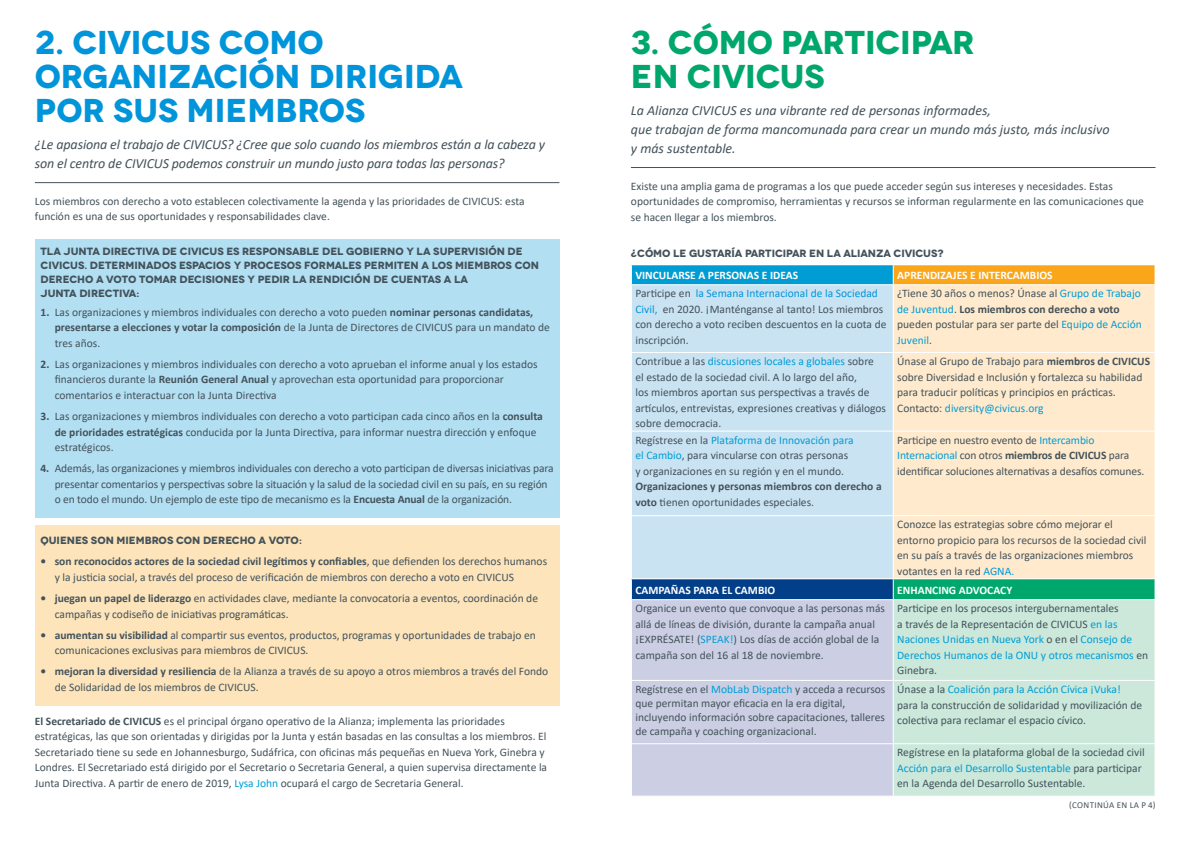
<style>
.page{position:relative;width:1191px;height:842px;background:#fff}
.page>*{position:absolute;margin:0;border:0;box-sizing:border-box;transform-origin:0 0}
.t1{font:700 33px/34px "Novecentowide";letter-spacing:-.01em;color:#0095da}
.t2{font:700 33px/34px "Novecentowide";letter-spacing:-.01em;color:#00a76d}
.t3{font:italic 14px/19px "Calibri";letter-spacing:-.01em;color:#43525a}
.t4{font:11.5px/15.5px "Calibri";color:#43525a}
.t5{font:700 11.5px "Calibri";color:#fff}
.t6{font:700 11.5px/15.5px "Calibri";color:#43525a}
.t7{font:700 10.5px/14px "Novecentowide";letter-spacing:-.01em;color:#43525a}
.t8{font:9px "Calibri";letter-spacing:.04em;color:#43525a}
.s1{font-weight:700}
.s2{color:#009dd5}
.s3{color:#0095da}
.s4{font-weight:400}
</style>
<div class="page">
<div style="left:35px;top:525px;width:524px;height:181px;background:#fde4ba"></div>
<div style="left:35px;top:239px;width:524px;height:278px;background:#b3dff3"></div>
<div style="left:631px;top:265px;width:262px;height:20px;background:#009dd5"></div>
<div style="left:893px;top:265px;width:262px;height:20px;background:#faa61a"></div>
<div style="left:632px;top:285px;width:260px;height:293px;background:#cae3f3"></div>
<div style="left:893px;top:285px;width:261px;height:293px;background:#ffeacd"></div>
<div style="left:631px;top:579px;width:262px;height:21px;background:#023f88"></div>
<div style="left:893px;top:579px;width:262px;height:21px;background:#00a76d"></div>
<div style="left:632px;top:600px;width:260px;height:196px;background:#cccfe4"></div>
<div style="left:893px;top:600px;width:261px;height:196px;background:#cbe8db"></div>
<svg style="left:631px;top:265px;width:1px;height:19px"></svg>
<svg style="left:892px;top:265px;width:1px;height:19px"></svg>
<svg style="left:1154px;top:265px;width:1px;height:19px"></svg>
<hr style="left:631px;top:284px;width:262px;height:1px;background:#fff">
<hr style="left:893px;top:284px;width:262px;height:1px;background:#fff">
<hr style="left:631px;top:352px;width:262px;height:1px;background:#fff">
<hr style="left:893px;top:352px;width:262px;height:1px;background:#fff">
<hr style="left:631px;top:431px;width:262px;height:1px;background:#fff">
<hr style="left:893px;top:431px;width:262px;height:1px;background:#fff">
<hr style="left:631px;top:515px;width:262px;height:1px;background:#fff">
<hr style="left:893px;top:515px;width:262px;height:1px;background:#fff">
<svg style="left:631px;top:579px;width:1px;height:20px"></svg>
<svg style="left:892px;top:579px;width:1px;height:20px"></svg>
<svg style="left:1154px;top:579px;width:1px;height:20px"></svg>
<hr style="left:631px;top:599px;width:262px;height:1px;background:#fff">
<hr style="left:893px;top:599px;width:262px;height:1px;background:#fff">
<hr style="left:631px;top:680px;width:262px;height:1px;background:#fff">
<hr style="left:893px;top:680px;width:262px;height:1px;background:#fff">
<hr style="left:631px;top:743px;width:262px;height:1px;background:#fff">
<hr style="left:893px;top:743px;width:262px;height:1px;background:#fff">
<hr style="left:35px;top:182px;width:524px;height:1px;background:#43525a">
<hr style="left:631px;top:167px;width:524px;height:1px;background:#43525a">
<h1 class="t1" style="left:35px;top:25px;width:429px">2. CIVICUS COMO<br>ORGANIZACIÓN DIRIGIDA<br>POR SUS MIEMBROS</h1>
<p class="t3" style="left:35px;top:134px;width:512px">¿Le apasiona el trabajo de CIVICUS? ¿Cree que solo cuando los miembros están a la cabeza y son el centro de CIVICUS podemos construir un mundo justo para todas las personas?</p>
<p class="t4" style="left:35px;top:193px;width:491px">Los miembros con derecho a voto establecen colectivamente la agenda y las prioridades de CIVICUS: esta función es una de sus oportunidades y responsabilidades clave.</p>
<p class="t7" style="left:41px;top:245px;width:500px">TLA JUNTA DIRECTIVA DE CIVICUS ES RESPONSABLE DEL GOBIERNO Y LA SUPERVISIÓN DE CIVICUS. DETERMINADOS ESPACIOS Y PROCESOS FORMALES PERMITEN A LOS MIEMBROS CON DERECHO A VOTO TOMAR DECISIONES Y PEDIR LA RENDICIÓN DE CUENTAS A LA<br>JUNTA DIRECTIVA:</p>
<p class="t4" style="left:55px;top:304px;width:497px;text-indent:-14px"><span class="s1">1.</span> Las organizaciones y miembros individuales con derecho a voto pueden <span class="s1">nominar personas candidatas, presentarse a elecciones y votar la composición</span> de la Junta de Directores de CIVICUS para un mandato de tres años.</p>
<p class="t4" style="left:55px;top:356px;width:484px;text-indent:-14px"><span class="s1">2.</span> Las organizaciones y miembros individuales con derecho a voto aprueban el informe anual y los estados financieros durante la <span class="s1">Reunión General Anual</span> y aprovechan esta oportunidad para proporcionar comentarios e interactuar con la Junta Directiva</p>
<p class="t4" style="left:55px;top:408px;width:490px;text-indent:-14px"><span class="s1">3.</span> Las organizaciones y miembros individuales con derecho a voto participan cada cinco años en la <span class="s1">consulta de prioridades estratégicas</span> conducida por la Junta Directiva, para informar nuestra dirección y enfoque estratégicos.</p>
<p class="t4" style="left:55px;top:460px;width:500px;text-indent:-14px"><span class="s1">4.</span> Además, las organizaciones y miembros individuales con derecho a voto participan de diversas iniciativas para presentar comentarios y perspectivas sobre la situación y la salud de la sociedad civil en su país, en su región o en todo el mundo. Un ejemplo de este tipo de mecanismo es la <span class="s1">Encuesta Anual</span> de la organización.</p>
<p class="t7" style="left:41px;top:533px;width:263px">QUIENES SON MIEMBROS CON DERECHO A VOTO:</p>
<p class="t4" style="left:55px;top:553px;width:494px;text-indent:-14px"><span class="s1">• son reconocidos actores de la sociedad civil legítimos y confiables</span>, que defienden los derechos humanos y la justicia social, a través del proceso de verificación de miembros con derecho a voto en CIVICUS</p>
<p class="t4" style="left:55px;top:590px;width:485px;text-indent:-14px"><span class="s1">• juegan un papel de liderazgo</span> en actividades clave, mediante la convocatoria a eventos, coordinación de campañas y codiseño de iniciativas programáticas.</p>
<p class="t4" style="left:55px;top:627px;width:483px;text-indent:-14px"><span class="s1">• aumentan su visibilidad</span> al compartir sus eventos, productos, programas y oportunidades de trabajo en comunicaciones exclusivas para miembros de CIVICUS.</p>
<p class="t4" style="left:55px;top:663px;width:495px;text-indent:-14px"><span class="s1">• mejoran la diversidad y resiliencia</span> de la Alianza a través de su apoyo a otros miembros a través del Fondo de Solidaridad de los miembros de CIVICUS.</p>
<p class="t4" style="left:35px;top:713px;width:514px"><span class="s1">El Secretariado de CIVICUS</span> es el principal órgano operativo de la Alianza; implementa las prioridades estratégicas, las que son orientadas y dirigidas por la Junta y están basadas en las consultas a los miembros. El Secretariado tiene su sede en Johannesburgo, Sudáfrica, con oficinas más pequeñas en Nueva York, Ginebra y Londres. El Secretariado está dirigido por el Secretario o Secretaria General, a quien supervisa directamente la Junta Directiva. A partir de enero de 2019, <span class="s2">Lysa John</span> ocupará el cargo de Secretaria General.</p>
<h1 class="t2" style="left:631px;top:25px;width:345px">3. CÓMO PARTICIPAR<br>EN CIVICUS</h1>
<p class="t3" style="left:631px;top:100px;width:480px">La Alianza CIVICUS es una vibrante red de personas informades,<br>que trabajan de forma mancomunada para crear un mundo más justo, más inclusivo y más sustentable.</p>
<p class="t4" style="left:631px;top:178px;width:514px">Existe una amplia gama de programas a los que puede acceder según sus intereses y necesidades. Estas oportunidades de compromiso, herramientas y recursos se informan regularmente en las comunicaciones que se hacen llegar a los miembros.</p>
<p class="t7" style="left:631px;top:247px;width:314px">¿CÓMO LE GUSTARÍA PARTICIPAR EN LA ALIANZA CIVICUS?</p>
<p class="t5" style="left:635px;top:267px;width:164px">VINCULARSE A PERSONAS E IDEAS</p>
<p class="t5" style="left:897px;top:267px;width:157px">APRENDIZAJES E INTERCAMBIOS</p>
<p class="t4" style="left:635px;top:285px;width:252px">Participe en <span class="s3">la Semana Internacional de la Sociedad Civil,</span> en 2020. ¡Manténganse al tanto! Los miembros con derecho a voto reciben descuentos en la cuota de inscripción.</p>
<p class="t4" style="left:897px;top:285px;width:246px">¿Tiene 30 años o menos? Únase al <span class="s2">Grupo de Trabajo de Juventud</span>. <span class="s1">Los miembros con derecho a voto </span>pueden postular para ser parte del <span class="s2">Equipo de Acción Juvenil</span>.</p>
<p class="t4" style="left:635px;top:353px;width:252px">Contribue a las <span class="s2">discusiones locales a globales</span> sobre<br>el estado de la sociedad civil. A lo largo del año,<br>los miembros aportan sus perspectivas a través de artículos, entrevistas, expresiones creativas y diálogos sobre democracia.</p>
<p class="t4" style="left:897px;top:353px;width:254px">Únase al Grupo de Trabajo para <span class="s1">miembros de CIVICUS </span>sobre Diversidad e Inclusión y fortalezca su habilidad para traducir políticas y principios en prácticas.<br>Contacto: <span class="s2">diversity@civicus.org</span></p>
<p class="t4" style="left:635px;top:432px;width:220px">Regístrese en la <span class="s2">Plataforma de Innovación para el Cambio</span>, para vincularse con otras personas y organizaciones en su región y en el mundo.</p>
<p class="t6" style="left:635px;top:479px;width:248px">Organizaciones y personas miembros con derecho a voto <span class="s4">tienen oportunidades especiales.</span></p>
<p class="t4" style="left:897px;top:432px;width:248px">Participe en nuestro evento de <span class="s2">Intercambio<br>Internacional</span> con otros <span class="s1">miembros de CIVICUS</span> para identificar soluciones alternativas a desafíos comunes.</p>
<p class="t4" style="left:897px;top:516px;width:251px">Conozce las estrategias sobre cómo mejorar el entorno propicio para los recursos de la sociedad civil en su país a través de las organizaciones miembros votantes en la red <span class="s3">AGNA.</span></p>
<p class="t5" style="left:635px;top:582px;width:141px">CAMPAÑAS PARA EL CAMBIO</p>
<p class="t5" style="left:897px;top:582px;width:117px">ENHANCING ADVOCACY</p>
<p class="t4" style="left:635px;top:600px;width:251px">Organice un evento que convoque a las personas más allá de líneas de división, durante la campaña anual ¡EXPRÉSATE! (<span class="s2">SPEAK!</span>) Los días de acción global de la campaña son del 16 al 18 de noviembre.</p>
<p class="t4" style="left:897px;top:600px;width:252px">Participe en los procesos intergubernamentales<br>a través de la Representación de CIVICUS <span class="s2">en las Naciones Unidas en Nueva York</span> o en el <span class="s2">Consejo de Derechos Humanos de la ONU y otros mecanismos</span> en Ginebra.</p>
<p class="t4" style="left:635px;top:682px;width:251px;line-height:13.8px">Regístrese en el <span class="s2">MobLab Dispatch</span> y acceda a recursos que permitan mayor eficacia en la era digital, incluyendo información sobre capacitaciones, talleres de campaña y coaching organizacional.</p>
<p class="t4" style="left:897px;top:681px;width:246px">Únase a la <span class="s2">Coalición para la Acción Cívica ¡Vuka! </span>para la construcción de solidaridad y movilización de colectiva para reclamar el espacio cívico.</p>
<p class="t4" style="left:897px;top:744px;width:249px">Regístrese en la plataforma global de la sociedad civil<br><span class="s2">Acción para el Desarrollo Sustentable</span> para participar en la Agenda del Desarrollo Sustentable.</p>
<p class="t8" style="left:1069px;top:799px;width:88px">(CONTINÚA EN LA P 4)</p>
</div>
